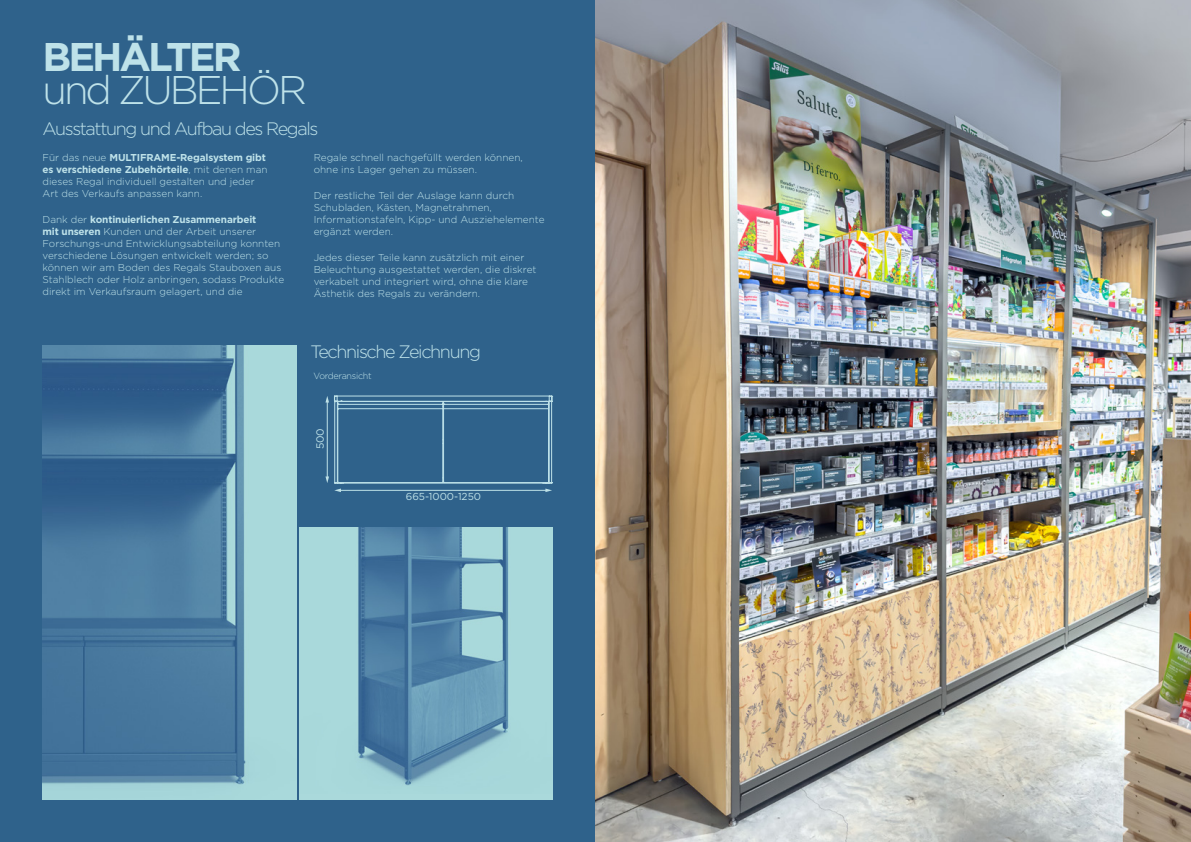
<style>
.page{position:relative;width:1191px;height:842px;background:#fff}
.page>*{position:absolute;margin:0;border:0;box-sizing:border-box;transform-origin:0 0}
.t1{font:300 40px "Gotham";letter-spacing:-.075em;color:#bee2e9}
.t2{font:700 40px "Gotham";letter-spacing:-.075em;color:#bee2e9}
.t3{font:300 18px "Gotham";letter-spacing:-.075em;color:#bee2e9}
.t4{font:10.5px "Gotham";color:#bfe2e8}
.t5{font:10.1px "Gotham";color:#bfe2e8}
.t6{font:300 10px/12px "Gotham";color:#bee2e9}
.t7{font:300 9px "Gotham";letter-spacing:-.03em;color:#bee2e9}
.s1{font-weight:700}
</style>
<div class="page">
<div style="left:0;top:0;width:595px;height:842px;background:#2f628b"></div>
<div style="left:299px;top:527px;width:254px;height:272px;background:#aad9db"></div>
<img style="left:358px;top:527px;width:151px;height:259px">
<img style="left:43px;top:346px;width:253px;height:453px">
<hr style="left:334px;top:402px;width:1px;height:81px;background:#bee2e9">
<hr style="left:551px;top:402px;width:1px;height:81px;background:#bee2e9">
<hr style="left:341px;top:483px;width:204px;height:1px;background:#bee2e9">
<hr style="left:549px;top:401px;width:1px;height:82px;background:#bee2e9">
<hr style="left:338px;top:408px;width:105px;height:1px;background:#bee2e9">
<hr style="left:442px;top:409px;width:1px;height:73px;background:#bee2e9">
<hr style="left:337px;top:409px;width:1px;height:73px;background:#bee2e9">
<hr style="left:338px;top:482px;width:104px;height:1px;background:#bee2e9">
<hr style="left:339px;top:404px;width:103px;height:1px;background:#bee2e9">
<hr style="left:443px;top:408px;width:105px;height:1px;background:#bee2e9">
<hr style="left:443px;top:409px;width:1px;height:73px;background:#bee2e9">
<hr style="left:548px;top:409px;width:1px;height:73px;background:#bee2e9">
<hr style="left:444px;top:482px;width:104px;height:1px;background:#bee2e9">
<hr style="left:444px;top:404px;width:103px;height:1px;background:#bee2e9">
<svg style="left:442px;top:402px;width:3px;height:8px"></svg>
<hr style="left:337px;top:396px;width:212px;height:1px;background:#bee2e9">
<hr style="left:337px;top:401px;width:212px;height:1px;background:#bee2e9">
<svg style="left:545px;top:396px;width:8px;height:14px"></svg>
<hr style="left:340px;top:490px;width:206px;height:1px;background:#bee1e7">
<svg style="left:543px;top:482px;width:9px;height:10px"></svg>
<hr style="left:327px;top:401px;width:1px;height:77px;background:#bee1e7">
<svg style="left:325px;top:396px;width:17px;height:14px"></svg>
<svg style="left:325px;top:476px;width:19px;height:16px"></svg>
<img style="left:595px;top:0;width:596px;height:842px">
<h1 class="t2" style="left:43px;top:30px;width:201px">BEHÄLTER</h1>
<h1 class="t1" style="left:43px;top:65px;width:266px">und ZUBEHÖR</h1>
<h2 class="t3" style="left:43px;top:117px;width:277px">Ausstattung und Aufbau des Regals</h2>
<p class="t6" style="left:43px;top:151px;width:226px">Für das neue <span class="s1">MULTIFRAME-Regalsystem gibt es verschiedene Zubehörteile</span>, mit denen man dieses Regal individuell gestalten und jeder Art des Verkaufs anpassen kann.</p>
<p class="t6" style="left:43px;top:213px;width:243px">Dank der <span class="s1">kontinuierlichen Zusammenarbeit<br>mit unseren</span> Kunden und der Arbeit unserer Forschungs-und Entwicklungsabteilung konnten verschiedene Lösungen entwickelt werden; so können wir am Boden des Regals Stauboxen aus Stahlblech oder Holz anbringen, sodass Produkte direkt im Verkaufsraum gelagert, und die</p>
<p class="t6" style="left:314px;top:151px;width:211px">Regale schnell nachgefüllt werden können, ohne ins Lager gehen zu müssen.</p>
<p class="t6" style="left:314px;top:189px;width:232px">Der restliche Teil der Auslage kann durch Schubladen, Kästen, Magnetrahmen, Informationstafeln, Kipp- und Ausziehelemente ergänzt werden.</p>
<p class="t6" style="left:314px;top:252px;width:224px">Jedes dieser Teile kann zusätzlich mit einer Beleuchtung ausgestattet werden, die diskret verkabelt und integriert wird, ohne die klare Ästhetik des Regals zu verändern.</p>
<h2 class="t3" style="left:311px;top:341px;width:172px">Technische Zeichnung</h2>
<p class="t7" style="left:313px;top:370px;width:60px">Vorderansicht</p>
<p class="t4" style="left:313px;top:449px;width:23px;rotate:-90deg">500</p>
<p class="t5" style="left:406px;top:490px;width:77px">665-1000-1250</p>
</div>
